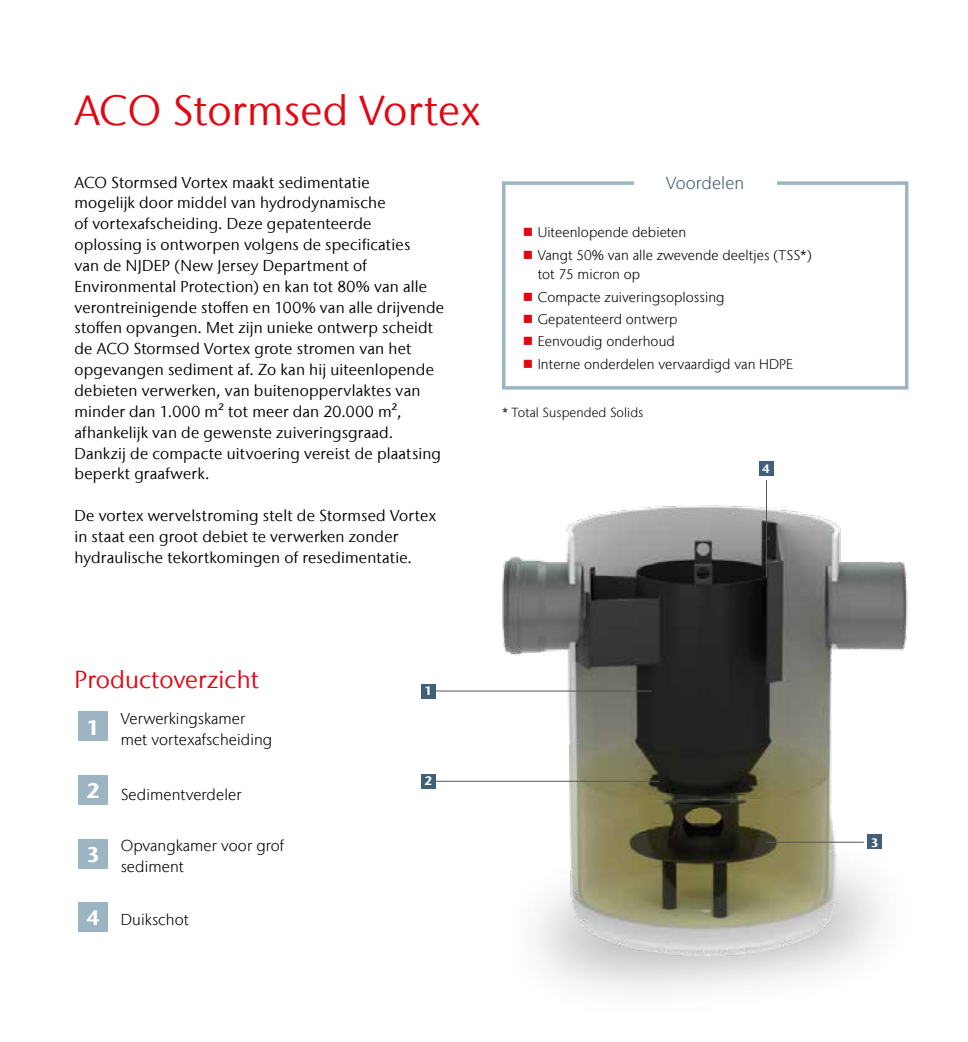
<style>
.page{position:relative;width:968px;height:1042px;background:#fff}
.page>*{position:absolute;margin:0;border:0;box-sizing:border-box;transform-origin:0 0}
.t1{font:42px "Stone Sans IIITC Com";letter-spacing:.005em;color:#e30613}
.t2{font:24.5px "Stone Sans IIITC Com";letter-spacing:.005em;color:#e30613}
.t3{font:700 21px "Stone Sans IIITC Com";color:#fff}
.t4{font:300 17.5px "Stone Sans IIITC Com";letter-spacing:.005em;color:#415f77}
.t5{font:15.75px/20.8px "Stone Sans IIITC Com";letter-spacing:.01em;color:#000}
.t6{font:300 15.75px/20.8px "Stone Sans IIITC Com";letter-spacing:.005em;color:#000}
.t7{font:300 14px/19.8px "Stone Sans IIITC Com";letter-spacing:.005em;color:#000}
.t8{font:300 13.12px "Stone Sans IIITC Com";letter-spacing:.005em;color:#000}
.t9{font:700 12.25px "Stone Sans IIITC Com";color:#fff}
.s1{color:#e30613}
.s2{font-weight:700;font-size:21px;color:#fff}
</style>
<div class="page">
<div style="left:502px;top:181px;width:406px;height:209px;border:4px solid #9db5c3"></div>
<div style="left:634px;top:158px;width:142px;height:47px;background:#fff"></div>
<div style="left:78px;top:711px;width:30px;height:30px;background:#9db5c3"></div>
<div style="left:78px;top:775px;width:30px;height:30px;background:#9db5c3"></div>
<div style="left:78px;top:839px;width:30px;height:29px;background:#9db5c3"></div>
<div style="left:78px;top:902px;width:30px;height:30px;background:#9db5c3"></div>
<img style="left:459px;top:468px;width:449px;height:497px">
<hr style="left:433px;top:690px;width:218px;height:1px;background:#575756">
<div style="left:421px;top:683px;width:14px;height:15px;background:#415f77"></div>
<hr style="left:433px;top:781px;width:226px;height:1px;background:#575756">
<div style="left:421px;top:774px;width:14px;height:15px;background:#415f77"></div>
<div style="left:758px;top:461px;width:15px;height:14px;background:#415f77"></div>
<hr style="left:766px;top:480px;width:1px;height:97px;background:#575756">
<div style="left:867px;top:834px;width:14px;height:15px;background:#415f77"></div>
<hr style="left:765px;top:842px;width:98px;height:1px;background:#575756">
<h1 class="t1" style="left:74px;top:84px;width:407px">ACO Stormsed Vortex</h1>
<p class="t5" style="left:74px;top:171px;width:297px">ACO Stormsed Vortex maakt sedimentatie</p>
<p class="t4" style="left:666px;top:172px;width:80px">Voordelen</p>
<p class="t5" style="left:74px;top:192px;width:371px">mogelijk door middel van hydrodynamische<br>of vortexafscheiding. Deze gepatenteerde<br>oplossing is ontworpen volgens de specificaties<br>van de NJDEP (New Jersey Department of Environmental Protection) en kan tot 80% van alle verontreinigende stoffen en 100% van alle drijvende stoffen opvangen. Met zijn unieke ontwerp scheidt de ACO Stormsed Vortex grote stromen van het opgevangen sediment af. Zo kan hij uiteenlopende debieten verwerken, van buitenoppervlaktes van minder dan 1.000 m² tot meer dan 20.000 m², afhankelijk van de gewenste zuiveringsgraad.<br>Dankzij de compacte uitvoering vereist de plaatsing beperkt graafwerk.</p>
<p class="t5" style="left:74px;top:505px;width:363px">De vortex wervelstroming stelt de Stormsed Vortex in staat een groot debiet te verwerken zonder hydraulische tekortkomingen of resedimentatie.</p>
<p class="t7" style="left:522px;top:222px;width:165px"><span class="s1">■</span> Uiteenlopende debieten</p>
<p class="t7" style="left:537px;top:245px;width:275px;text-indent:-15px"><span class="s1">■</span> Vangt 50% van alle zwevende deeltjes (TSS*) tot 75 micron op</p>
<p class="t7" style="left:522px;top:287px;width:203px"><span class="s1">■</span> Compacte zuiveringsoplossing</p>
<p class="t7" style="left:522px;top:309px;width:156px"><span class="s1">■</span> Gepatenteerd ontwerp</p>
<p class="t7" style="left:522px;top:331px;width:154px"><span class="s1">■</span> Eenvoudig onderhoud</p>
<p class="t7" style="left:522px;top:354px;width:272px"><span class="s1">■</span> Interne onderdelen vervaardigd van HDPE</p>
<p class="t8" style="left:502px;top:404px;width:142px">* Total Suspended Solids</p>
<p class="t9" style="left:762px;top:461px;width:9px">4</p>
<h2 class="t2" style="left:74px;top:664px;width:186px">Productoverzicht</h2>
<p class="t6" style="left:121px;top:708px;width:153px">Verwerkingskamer met vortexafscheiding</p>
<h3 class="t3" style="left:86px;top:714px;width:15px">1</h3>
<p class="t6" style="left:86px;top:784px;width:157px"><span class="s2">2</span> Sedimentverdeler</p>
<p class="t6" style="left:121px;top:835px;width:165px">Opvangkamer voor grof sediment</p>
<h3 class="t3" style="left:86px;top:841px;width:15px">3</h3>
<p class="t6" style="left:86px;top:909px;width:104px"><span class="s2">4</span> Duikschot</p>
<p class="t9" style="left:424px;top:683px;width:9px">1</p>
<p class="t9" style="left:424px;top:773px;width:9px">2</p>
<p class="t9" style="left:870px;top:834px;width:9px">3</p>
</div>
